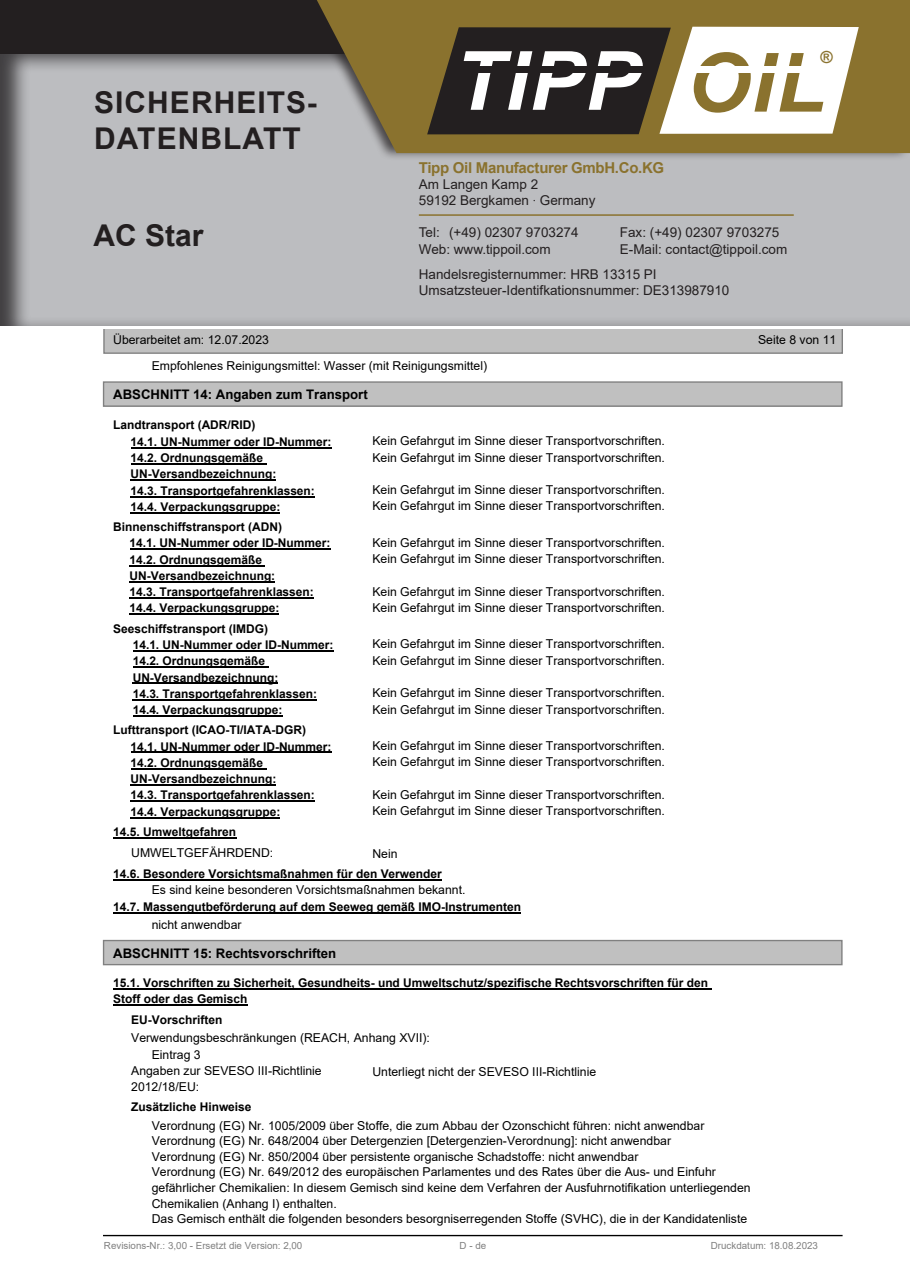
<style>
.page{position:relative;width:910px;height:1280px;background:#fff}
.page>*{position:absolute;margin:0;border:0;box-sizing:border-box;transform-origin:0 0}
.t1{font:italic 700 81.75px "Arial";letter-spacing:.015em;color:#fff}
.t2{font:700 30px/36px "Arial";letter-spacing:.035em;color:#231f20}
.t3{font:700 16.65px "Arial";color:#8a722e}
.t4{font:700 15.6px "Arial";color:#000}
.t5{font:700 15px "Arial";letter-spacing:-.02em;color:#8a722e}
.t6{font:13.5px/16.2px "Arial";color:#231f20}
.t7{font:700 13.2px "Arial";color:#000}
.t8{font:12.3px/15.6px "Arial";color:#000}
.t9{font:700 12px/16.4px "Arial";color:#000}
.t10{font:9.75px "Arial";color:#808080}
.s1{color:#8a722e}
.s2{font-family:"Helvetica Neue LT Std";font-weight:100;font-stretch:condensed}
</style>
<div class="page">
<div style="left:0;top:52px;width:910px;height:276px;background:#231f20;opacity:.75"></div>
<div style="left:0;top:0;width:910px;height:53px;background:#231f20"></div>
<div style="left:300px;top:0;width:610px;height:161px;background:#231f20;opacity:.75"></div>
<svg style="left:317px;top:0;width:593px;height:153px;background:#8b773c"></svg>
<svg style="left:427px;top:27px;width:432px;height:107px"></svg>
<div style="left:454px;top:51px;width:183px;height:77px;background:#231f20"></div>
<div style="left:477px;top:66px;width:171px;height:7px;background:#231f20"></div>
<div style="left:694px;top:66px;width:109px;height:6px;background:#fff"></div>
<hr style="left:419px;top:214px;width:375px;height:2px;background:#8a722e">
<svg style="left:103px;top:330px;width:740px;height:24px;background:#bcbcbc"></svg>
<div style="left:104px;top:382px;width:738px;height:24px;background:#c0c0c0"></div>
<div style="left:103px;top:381px;width:740px;height:26px;border:1px solid #808080"></div>
<div style="left:104px;top:940px;width:738px;height:25px;background:#c0c0c0"></div>
<div style="left:103px;top:940px;width:740px;height:25px;border:1px solid #808080"></div>
<hr style="left:104px;top:1235px;width:738px;height:1px;background:#000">
<hr style="left:131px;top:447px;width:200px;height:1px;background:#000">
<hr style="left:131px;top:463px;width:135px;height:1px;background:#000">
<hr style="left:131px;top:480px;width:145px;height:1px;background:#000">
<hr style="left:131px;top:496px;width:184px;height:1px;background:#000">
<hr style="left:131px;top:512px;width:149px;height:1px;background:#000">
<hr style="left:130px;top:549px;width:200px;height:1px;background:#000">
<hr style="left:130px;top:565px;width:135px;height:1px;background:#000">
<hr style="left:130px;top:581px;width:145px;height:1px;background:#000">
<hr style="left:130px;top:597px;width:184px;height:2px;background:#000">
<hr style="left:130px;top:614px;width:149px;height:1px;background:#000">
<hr style="left:133px;top:650px;width:201px;height:1px;background:#000">
<hr style="left:133px;top:666px;width:135px;height:2px;background:#000">
<hr style="left:133px;top:683px;width:145px;height:1px;background:#000">
<hr style="left:133px;top:699px;width:184px;height:1px;background:#000">
<hr style="left:133px;top:715px;width:149px;height:2px;background:#000">
<hr style="left:131px;top:752px;width:200px;height:1px;background:#000">
<hr style="left:131px;top:768px;width:135px;height:1px;background:#000">
<hr style="left:131px;top:784px;width:145px;height:2px;background:#000">
<hr style="left:131px;top:801px;width:184px;height:1px;background:#000">
<hr style="left:131px;top:817px;width:149px;height:1px;background:#000">
<hr style="left:113px;top:837px;width:123px;height:1px;background:#000">
<hr style="left:113px;top:879px;width:329px;height:2px;background:#000">
<hr style="left:113px;top:912px;width:408px;height:1px;background:#000">
<hr style="left:113px;top:988px;width:598px;height:1px;background:#000">
<hr style="left:113px;top:1004px;width:135px;height:2px;background:#000">
<h2 class="t2" style="left:94px;top:85px;width:224px">SICHERHEITS-<br>DATENBLATT</h2>
<p class="t2" style="left:94px;top:218px;width:112px">AC Star</p>
<h1 class="t1" style="left:454px;top:27px;width:373px">TIPP <span class="s1">OIL</span></h1>
<h3 class="t3" style="left:820px;top:47px;width:14px">®</h3>
<p class="t5" style="left:419px;top:157px;width:247px">Tipp Oil Manufacturer GmbH.Co.KG</p>
<p class="t6" style="left:419px;top:176px;width:178px">Am Langen Kamp 2<br>59192 Bergkamen <span class="s2">·</span> Germany</p>
<p class="t6" style="left:419px;top:224px;width:161px">Tel: (+49) 02307 9703274</p>
<p class="t6" style="left:620px;top:224px;width:161px">Fax: (+49) 02307 9703275</p>
<p class="t6" style="left:419px;top:241px;width:133px">Web: www.tippoil.com</p>
<p class="t6" style="left:419px;top:236px;width:370px;line-height:25.2px;text-indent:201px">E-Mail: contact@tippoil.com<br>Handelsregisternummer: HRB 13315 PI</p>
<p class="t6" style="left:419px;top:282px;width:312px">Umsatzsteuer-Identifkationsnummer: DE313987910</p>
<p class="t4" style="left:403px;top:244px;width:160px">Sicherheitsdatenblatt</p>
<p class="t8" style="left:374px;top:276px;width:217px">gemäß Verordnung (EG) Nr. 1907/2006</p>
<p class="t8" style="left:113px;top:332px;width:157px">Überarbeitet am: 12.07.2023</p>
<p class="t8" style="left:758px;top:332px;width:80px">Seite 8 von 11</p>
<p class="t8" style="left:152px;top:358px;width:337px">Empfohlenes Reinigungsmittel: Wasser (mit Reinigungsmittel)</p>
<p class="t7" style="left:113px;top:385px;width:256px">ABSCHNITT 14: Angaben zum Transport</p>
<p class="t9" style="left:131px;top:417px;width:202px;text-indent:-17px">Landtransport (ADR/RID)<br>14.1. UN-Nummer oder ID-Nummer:</p>
<p class="t8" style="left:372px;top:433px;width:294px">Kein Gefahrgut im Sinne dieser Transportvorschriften.</p>
<p class="t9" style="left:131px;top:450px;width:147px">14.2. Ordnungsgemäße<br>UN-Versandbezeichnung:</p>
<p class="t8" style="left:372px;top:449px;width:294px">Kein Gefahrgut im Sinne dieser Transportvorschriften.</p>
<p class="t9" style="left:131px;top:482px;width:186px">14.3. Transportgefahrenklassen:</p>
<p class="t8" style="left:372px;top:482px;width:294px">Kein Gefahrgut im Sinne dieser Transportvorschriften.</p>
<p class="t9" style="left:131px;top:499px;width:151px">14.4. Verpackungsgruppe:</p>
<p class="t8" style="left:372px;top:498px;width:294px">Kein Gefahrgut im Sinne dieser Transportvorschriften.</p>
<p class="t9" style="left:130px;top:519px;width:202px;text-indent:-16px">Binnenschiffstransport (ADN)<br>14.1. UN-Nummer oder ID-Nummer:</p>
<p class="t8" style="left:372px;top:535px;width:294px">Kein Gefahrgut im Sinne dieser Transportvorschriften.</p>
<p class="t9" style="left:130px;top:551px;width:147px">14.2. Ordnungsgemäße<br>UN-Versandbezeichnung:</p>
<p class="t8" style="left:372px;top:551px;width:294px">Kein Gefahrgut im Sinne dieser Transportvorschriften.</p>
<p class="t9" style="left:130px;top:584px;width:186px">14.3. Transportgefahrenklassen:</p>
<p class="t8" style="left:372px;top:584px;width:294px">Kein Gefahrgut im Sinne dieser Transportvorschriften.</p>
<p class="t9" style="left:130px;top:600px;width:151px">14.4. Verpackungsgruppe:</p>
<p class="t8" style="left:372px;top:600px;width:294px">Kein Gefahrgut im Sinne dieser Transportvorschriften.</p>
<p class="t9" style="left:133px;top:620px;width:202px;text-indent:-19px">Seeschiffstransport (IMDG)<br>14.1. UN-Nummer oder ID-Nummer:</p>
<p class="t8" style="left:372px;top:636px;width:294px">Kein Gefahrgut im Sinne dieser Transportvorschriften.</p>
<p class="t9" style="left:133px;top:653px;width:147px">14.2. Ordnungsgemäße<br>UN-Versandbezeichnung:</p>
<p class="t8" style="left:372px;top:653px;width:294px">Kein Gefahrgut im Sinne dieser Transportvorschriften.</p>
<p class="t9" style="left:133px;top:685px;width:186px">14.3. Transportgefahrenklassen:</p>
<p class="t8" style="left:372px;top:685px;width:294px">Kein Gefahrgut im Sinne dieser Transportvorschriften.</p>
<p class="t9" style="left:133px;top:702px;width:151px">14.4. Verpackungsgruppe:</p>
<p class="t8" style="left:372px;top:701px;width:294px">Kein Gefahrgut im Sinne dieser Transportvorschriften.</p>
<p class="t9" style="left:131px;top:722px;width:202px;text-indent:-17px">Lufttransport (ICAO-TI/IATA-DGR)<br>14.1. UN-Nummer oder ID-Nummer:</p>
<p class="t8" style="left:372px;top:738px;width:294px">Kein Gefahrgut im Sinne dieser Transportvorschriften.</p>
<p class="t9" style="left:131px;top:754px;width:147px">14.2. Ordnungsgemäße<br>UN-Versandbezeichnung:</p>
<p class="t8" style="left:372px;top:754px;width:294px">Kein Gefahrgut im Sinne dieser Transportvorschriften.</p>
<p class="t9" style="left:131px;top:787px;width:186px">14.3. Transportgefahrenklassen:</p>
<p class="t8" style="left:372px;top:787px;width:294px">Kein Gefahrgut im Sinne dieser Transportvorschriften.</p>
<p class="t9" style="left:131px;top:803px;width:151px">14.4. Verpackungsgruppe:</p>
<p class="t8" style="left:372px;top:803px;width:294px">Kein Gefahrgut im Sinne dieser Transportvorschriften.</p>
<p class="t9" style="left:113px;top:823px;width:125px">14.5. Umweltgefahren</p>
<p class="t8" style="left:131px;top:845px;width:144px">UMWELTGEFÄHRDEND:</p>
<p class="t8" style="left:372px;top:845px;width:27px">Nein</p>
<p class="t9" style="left:113px;top:866px;width:330px">14.6. Besondere Vorsichtsmaßnahmen für den Verwender</p>
<p class="t8" style="left:152px;top:882px;width:315px">Es sind keine besonderen Vorsichtsmaßnahmen bekannt.</p>
<p class="t9" style="left:113px;top:899px;width:409px">14.7. Massengutbeförderung auf dem Seeweg gemäß IMO-Instrumenten</p>
<p class="t8" style="left:152px;top:916px;width:91px">nicht anwendbar</p>
<p class="t7" style="left:113px;top:944px;width:225px">ABSCHNITT 15: Rechtsvorschriften</p>
<p class="t9" style="left:113px;top:974px;width:596px">15.1. Vorschriften zu Sicherheit, Gesundheits- und Umweltschutz/spezifische Rechtsvorschriften für den<br>Stoff oder das Gemisch</p>
<p class="t9" style="left:131px;top:1012px;width:93px">EU-Vorschriften</p>
<p class="t8" style="left:131px;top:1030px;width:300px">Verwendungsbeschränkungen (REACH, Anhang XVII):</p>
<p class="t8" style="left:152px;top:1047px;width:51px">Eintrag 3</p>
<p class="t8" style="left:131px;top:1063px;width:192px">Angaben zur SEVESO III-Richtlinie</p>
<p class="t8" style="left:131px;top:1079px;width:70px">2012/18/EU:</p>
<p class="t8" style="left:372px;top:1064px;width:225px">Unterliegt nicht der SEVESO III-Richtlinie</p>
<p class="t9" style="left:131px;top:1099px;width:122px">Zusätzliche Hinweise</p>
<p class="t8" style="left:152px;top:1117px;width:600px">Verordnung (EG) Nr. 1005/2009 über Stoffe, die zum Abbau der Ozonschicht führen: nicht anwendbar Verordnung (EG) Nr. 648/2004 über Detergenzien [Detergenzien-Verordnung]: nicht anwendbar<br>Verordnung (EG) Nr. 850/2004 über persistente organische Schadstoffe: nicht anwendbar<br>Verordnung (EG) Nr. 649/2012 des europäischen Parlamentes und des Rates über die Aus- und Einfuhr gefährlicher Chemikalien: In diesem Gemisch sind keine dem Verfahren der Ausfuhrnotifikation unterliegenden Chemikalien (Anhang I) enthalten.<br>Das Gemisch enthält die folgenden besonders besorgniserregenden Stoffe (SVHC), die in der Kandidatenliste</p>
<p class="t10" style="left:104px;top:1239px;width:200px">Revisions-Nr.: 3,00 - Ersetzt die Version: 2,00</p>
<p class="t10" style="left:460px;top:1239px;width:28px">D - de</p>
<p class="t10" style="left:711px;top:1239px;width:109px">Druckdatum: 18.08.2023</p>
</div>
